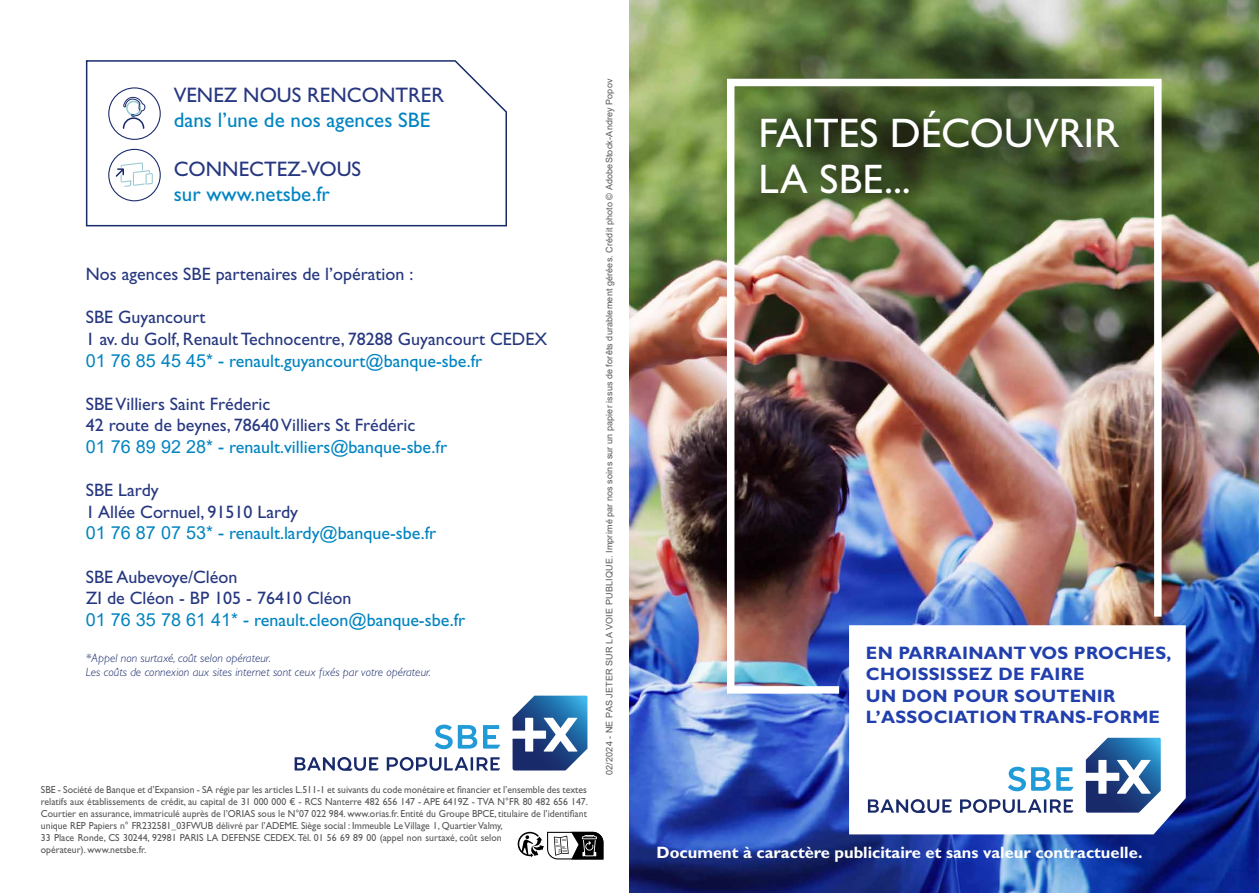
<style>
.page{position:relative;width:1259px;height:893px;background:#fff}
.page>*{position:absolute;margin:0;border:0;box-sizing:border-box;transform-origin:0 0}
.t1{font:41.4px/45.5px "Gill Sans Std";color:#fff}
.t2{font:21px "Gill Sans Std";color:#0184c1}
.t3{font:21px "Gill Sans Std";color:#263780}
.t4{font:18px/21.6px "Gill Sans Std";color:#263780}
.t5{font:700 18px/21.6px "Gill Sans Std";letter-spacing:.015em;color:#213fad}
.t6{font:700 16.5px "Gill Sans Std";color:#fff}
.t7{font:italic 300 12px/14.4px "Gill Sans Std";color:#192a6b}
.t8{font:10.2px/12px "Gill Sans Std";color:#575756;scale:.96 1}
.t9{font:9px "Arial";letter-spacing:.02em;color:#575756}
.s1{font-family:"Arial";color:#0184c1}
.s2{color:#0184c1}
</style>
<div class="page">
<img style="left:629px;top:0;width:630px;height:893px">
<svg style="left:387px;top:757px;width:113px;height:14px"></svg>
<svg style="left:295px;top:757px;width:84px;height:14px"></svg>
<svg style="left:434px;top:725px;width:43px;height:24px"></svg>
<svg style="left:483px;top:725px;width:17px;height:24px"></svg>
<svg style="left:512px;top:696px;width:75px;height:74px"></svg>
<svg style="left:85px;top:60px;width:422px;height:167px"></svg>
<div style="left:109px;top:88px;width:51px;height:51px;background:#fff;border-radius:50%"></div>
<div style="left:108px;top:87px;width:53px;height:53px;border:1px solid #192a6b;border-radius:50%"></div>
<svg style="left:122px;top:96px;width:24px;height:33px"></svg>
<div style="left:109px;top:149px;width:51px;height:52px;background:#fff;border-radius:50%"></div>
<div style="left:108px;top:149px;width:53px;height:52px;border:1px solid #192a6b;border-radius:50%"></div>
<svg style="left:116px;top:162px;width:37px;height:25px"></svg>
<svg style="left:849px;top:625px;width:336px;height:209px"></svg>
<svg style="left:960px;top:799px;width:113px;height:14px"></svg>
<svg style="left:868px;top:799px;width:84px;height:14px"></svg>
<svg style="left:1008px;top:767px;width:42px;height:24px"></svg>
<svg style="left:1056px;top:767px;width:17px;height:24px"></svg>
<svg style="left:1085px;top:738px;width:75px;height:75px"></svg>
<img style="left:723px;top:75px;width:442px;height:622px">
<svg style="left:517px;top:831px;width:87px;height:29px"></svg>
<p class="t9" style="left:603px;top:775px;width:698px;rotate:-90deg">02/2024 - NE PAS JETER SUR LA VOIE PUBLIQUE. Imprimé par nos soins sur un papier issus de forêts durablement gérées. Crédit photo © AdobeStock-Andrey Popov</p>
<h2 class="t3" style="left:174px;top:83px;width:272px">VENEZ NOUS RENCONTRER</h2>
<h2 class="t2" style="left:174px;top:108px;width:258px">dans l’une de nos agences SBE</h2>
<h2 class="t3" style="left:174px;top:157px;width:189px">CONNECTEZ-VOUS</h2>
<h2 class="t2" style="left:174px;top:182px;width:158px">sur www.netsbe.fr</h2>
<h1 class="t1" style="left:758px;top:111px;width:362px">FAITES DÉCOUVRIR<br>LA SBE...</h1>
<h3 class="t4" style="left:86px;top:263px;width:329px">Nos agences SBE partenaires de l’opération :</h3>
<h3 class="t4" style="left:86px;top:307px;width:463px">SBE Guyancourt<br>1 av. du Golf, Renault Technocentre, 78288 Guyancourt CEDEX<br><span class="s1">01 76 85 45 45* -</span> <span class="s2">renault.guyancourt@banque-sbe.fr</span></h3>
<h3 class="t4" style="left:86px;top:393px;width:363px">SBE Villiers Saint Fréderic<br>42 route de beynes, 78640 Villiers St Frédéric<br><span class="s1">01 76 89 92 28* -</span> <span class="s2">renault.villiers@banque-sbe.fr</span></h3>
<h3 class="t4" style="left:86px;top:479px;width:352px">SBE Lardy<br>1 Allée Cornuel, 91510 Lardy<br><span class="s1">01 76 87 07 53* -</span> <span class="s2">renault.lardy@banque-sbe.fr</span></h3>
<h3 class="t4" style="left:86px;top:566px;width:381px">SBE Aubevoye/Cléon<br>ZI de Cléon - BP 105 - 76410 Cléon<br><span class="s1">01 76 35 78 61 41* -</span> <span class="s2">renault.cleon@banque-sbe.fr</span></h3>
<p class="t7" style="left:86px;top:651px;width:346px">*Appel non surtaxé, coût selon opérateur.<br>Les coûts de connexion aux sites internet sont ceux fixés par votre opérateur.</p>
<h3 class="t5" style="left:866px;top:642px;width:307px">EN PARRAINANT VOS PROCHES,<br>CHOISSISSEZ DE FAIRE<br>UN DON POUR SOUTENIR<br>L’ASSOCIATION TRANS-FORME</h3>
<p class="t8" style="left:41px;top:784px;width:571px">SBE - Société de Banque et d’Expansion - SA régie par les articles L.511-1 et suivants du code monétaire et financier et l’ensemble des textes relatifs aux établissements de crédit, au capital de 31 000 000 € - RCS Nanterre 482 656 147 - APE 6419Z - TVA N°FR 80 482 656 147.<br>Courtier en assurance, immatriculé auprès de l’ORIAS sous le N°07 022 984. www.orias.fr. Entité du Groupe BPCE, titulaire de l’identifiant unique REP Papiers n° FR232581_03FWUB délivré par l’ADEME. Siège social : Immeuble Le Village 1, Quartier Valmy,<br>33 Place Ronde, CS 30244, 92981 PARIS LA DEFENSE CEDEX. Tél. 01 56 69 89 00 (appel non surtaxé, coût selon<br>opérateur). www.netsbe.fr.</p>
<h3 class="t6" style="left:656px;top:842px;width:487px">Document à caractère publicitaire et sans valeur contractuelle.</h3>
</div>
